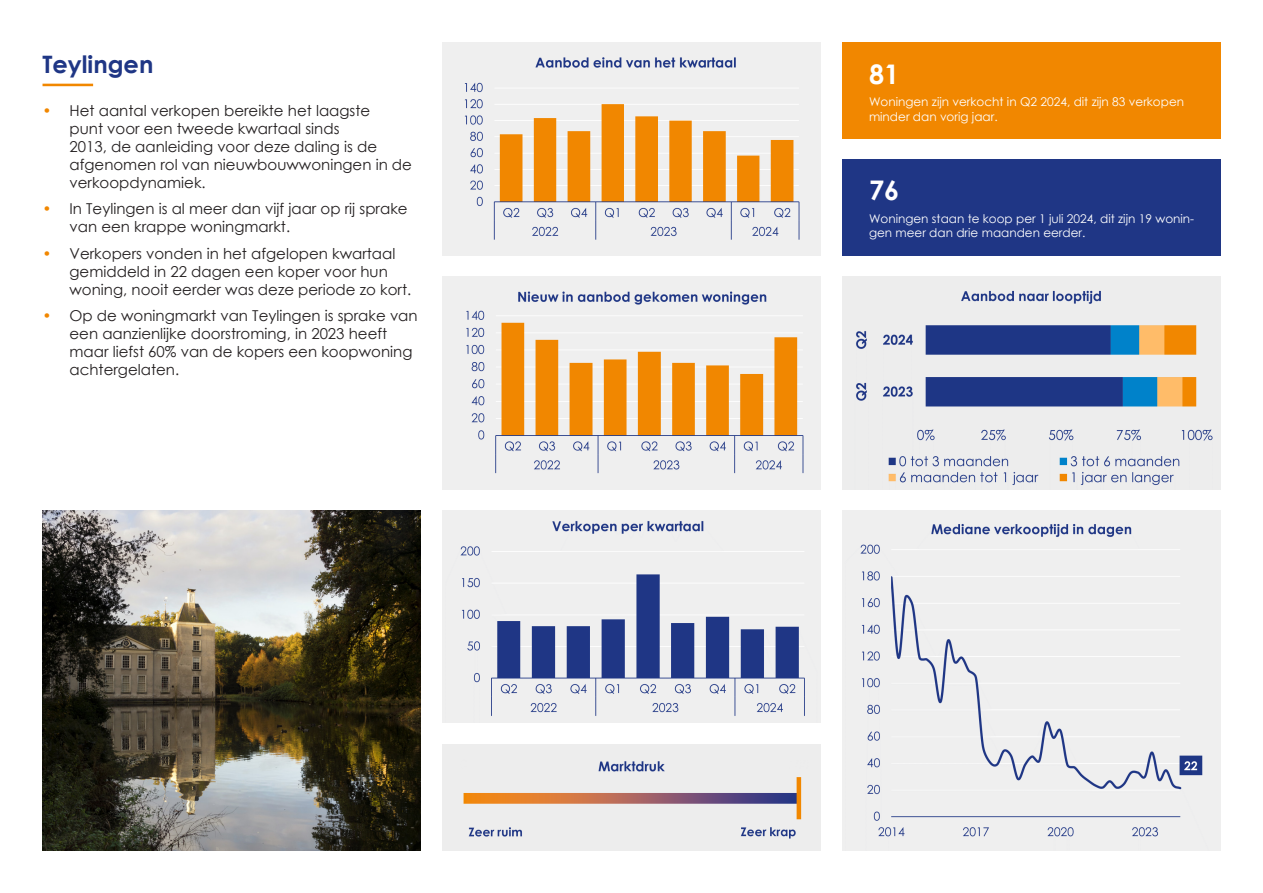
<style>
.page{position:relative;width:1263px;height:893px;background:#fff}
.page>*{position:absolute;margin:0;border:0;box-sizing:border-box;transform-origin:0 0}
.t1{font:700 27px "Century Gothic";color:#fff}
.t2{font:700 24px "Century Gothic";color:#1f3685}
.t3{font:15px/18px "Century Gothic";color:#231f20}
.t4{font:12px/14.4px "Century Gothic";color:#fff}
.s1{color:#f18700}
</style>
<div class="page">
<hr style="left:43px;top:84px;width:50px;height:2px;background:#f18700">
<img style="left:43px;top:510px;width:378px;height:340px">
<div style="left:842px;top:43px;width:378px;height:96px;background:#f18700"></div>
<div style="left:842px;top:159px;width:378px;height:96px;background:#1f3685"></div>
<img style="left:842px;top:276px;width:378px;height:213px">
<div style="left:842px;top:510px;width:378px;height:340px;background:#efefef"></div>
<img style="left:442px;top:744px;width:378px;height:106px">
<img style="left:442px;top:510px;width:378px;height:213px">
<img style="left:442px;top:276px;width:378px;height:213px">
<img style="left:442px;top:43px;width:378px;height:212px">
<p class="t2" style="left:43px;top:46px;width:112px">Teylingen</p>
<p class="t3" style="left:70px;top:101px;width:344px;text-indent:-27px"><span class="s1">•</span> Het aantal verkopen bereikte het laagste<br>punt voor een tweede kwartaal sinds<br>2013, de aanleiding voor deze daling is de afgenomen rol van nieuwbouwwoningen in de verkoopdynamiek.</p>
<p class="t3" style="left:70px;top:200px;width:340px;text-indent:-27px"><span class="s1">•</span> In Teylingen is al meer dan vijf jaar op rij sprake van een krappe woningmarkt.</p>
<p class="t3" style="left:70px;top:244px;width:343px;text-indent:-27px"><span class="s1">•</span> Verkopers vonden in het afgelopen kwartaal gemiddeld in 22 dagen een koper voor hun woning, nooit eerder was deze periode zo kort.</p>
<p class="t3" style="left:70px;top:307px;width:350px;text-indent:-27px"><span class="s1">•</span> Op de woningmarkt van Teylingen is sprake van een aanzienlijke doorstroming, in 2023 heeft maar liefst 60% van de kopers een koopwoning achtergelaten.</p>
<p class="t1" style="left:869px;top:53px;width:32px">81</p>
<p class="t4" style="left:869px;top:95px;width:317px">Woningen zijn verkocht in Q2 2024, dit zijn 83 verkopen minder dan vorig jaar.</p>
<p class="t1" style="left:869px;top:170px;width:32px">76</p>
<p class="t4" style="left:869px;top:211px;width:327px">Woningen staan te koop per 1 juli 2024, dit zijn 19 wonin&shy;gen meer dan drie maanden eerder.</p>
</div>
